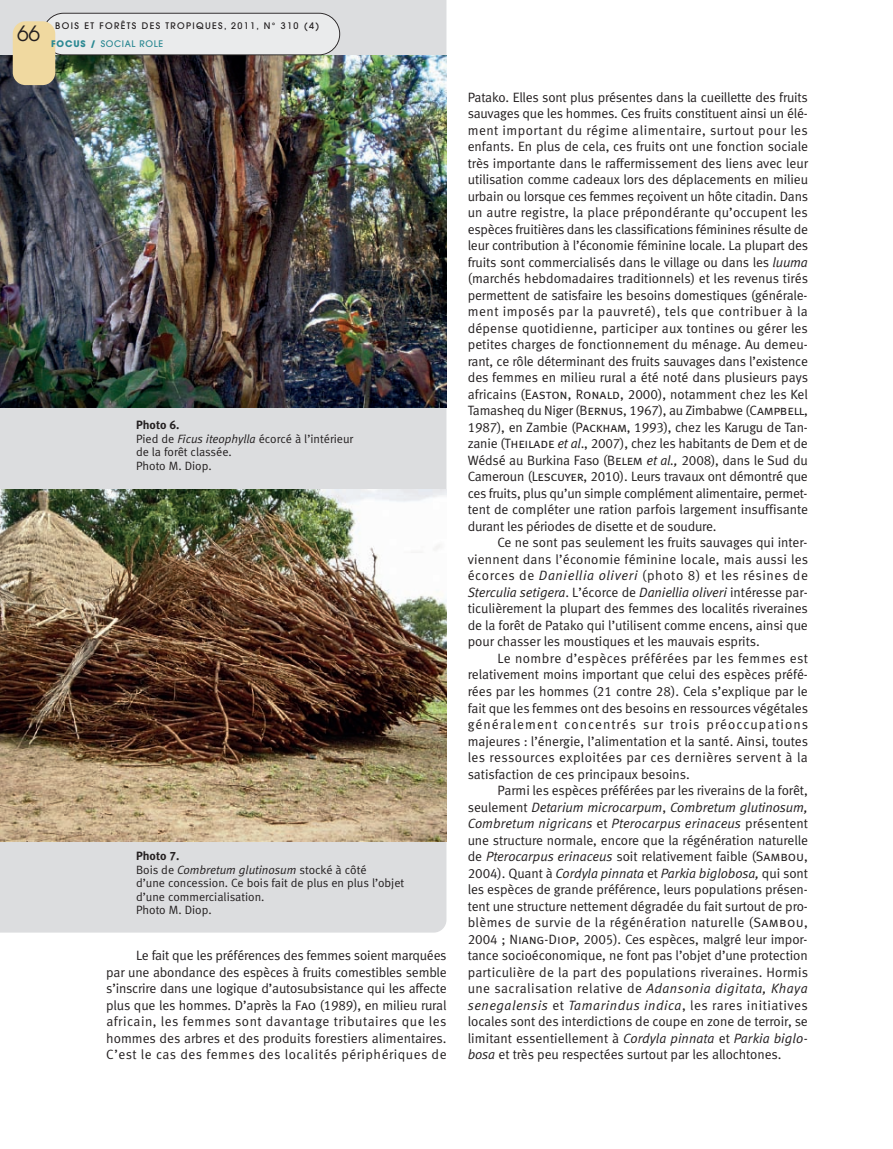
<style>
.page{position:relative;width:893px;height:1149px;background:#fff}
.page>*{position:absolute;margin:0;border:0;box-sizing:border-box;transform-origin:0 0}
.t1{font:21px "Avant Garde";color:#231f20}
.t2{font:13.5px/16.5px "Meta Normal LF";letter-spacing:-.005em;color:#231f20;text-align:justify}
.t3{font:12px/13.5px "Meta Normal LF";color:#231f20}
.t4{font:12px "Meta Bold LF";color:#231f20}
.t5{font:500 9px/18px "Avant Garde";letter-spacing:.15em;color:#231f20}
.s1{font-weight:700;color:#2c8993}
.s2{color:#2c8993}
.s3{font-style:italic}
.s4{font-family:"Meta Normal LF Caps"}
</style>
<div class="page">
<div style="left:0;top:0;width:446px;height:932px;background:#dcdddf"></div>
<img style="left:0;top:55px;width:446px;height:352px">
<img style="left:0;top:489px;width:446px;height:351px">
<svg style="left:43px;top:13px;width:297px;height:42px;background:#e2e3e4"></svg>
<div style="left:13px;top:21px;width:42px;height:64px;background:#f0d9a0;border-radius:13px"></div>
<h1 class="t1" style="left:17px;top:26px;width:25px">66</h1>
<p class="t5" style="left:51px;top:18px;width:270px;text-indent:4px">BOIS ET FORÊTS DES TROPIQUES, 2011, N° 310 (4)<br><span class="s1">FOCUS /</span> <span class="s2">SOCIAL ROLE</span></p>
<p class="t4" style="left:136px;top:421px;width:45px">Photo 6.</p>
<p class="t3" style="left:136px;top:433px;width:219px">Pied de <span class="s3">Ficus iteophylla</span> écorcé à l’intérieur de la forêt classée.<br>Photo M. Diop.</p>
<p class="t4" style="left:136px;top:851px;width:45px">Photo 7.</p>
<p class="t3" style="left:136px;top:863px;width:270px">Bois de <span class="s3">Combretum glutinosum</span> stocké à côté<br>d’une concession. Ce bois fait de plus en plus l’objet d’une commercialisation.<br>Photo M. Diop.</p>
<p class="t2" style="left:106px;top:948px;width:342px;text-indent:30px">Le fait que les préférences des femmes soient marquées par une abondance des espèces à fruits comestibles semble s’inscrire dans une logique d’autosubsistance qui les affecte plus que les hommes. D’après la F<span class="s4">ao</span> (1989), en milieu rural africain, les femmes sont davantage tributaires que les hommes des arbres et des produits forestiers alimentaires.<br>C’est le cas des femmes des localités périphériques de</p>
<p class="t2" style="left:468px;top:90px;width:342px">Patako. Elles sont plus présentes dans la cueillette des fruits sauvages que les hommes. Ces fruits constituent ainsi un élé&shy;ment important du régime alimentaire, surtout pour les enfants. En plus de cela, ces fruits ont une fonction sociale très importante dans le raffermissement des liens avec leur utilisation comme cadeaux lors des déplacements en milieu urbain ou lorsque ces femmes reçoivent un hôte citadin. Dans un autre registre, la place prépondérante qu’occupent les espèces fruitières dans les classifications féminines résulte de leur contribution à l’économie féminine locale. La plupart des fruits sont commercialisés dans le village ou dans les <span class="s3">luuma </span>(marchés hebdomadaires traditionnels) et les revenus tirés permettent de satisfaire les besoins domestiques (générale&shy;ment imposés par la pauvreté), tels que contribuer à la dépense quotidienne, participer aux tontines ou gérer les petites charges de fonctionnement du ménage. Au demeu&shy;rant, ce rôle déterminant des fruits sauvages dans l’existence des femmes en milieu rural a été noté dans plusieurs pays africains (E<span class="s4">aston,</span> R<span class="s4">onald</span>, 2000), notamment chez les Kel Tamasheq du Niger (B<span class="s4">ernus,</span> 1967), au Zimbabwe (C<span class="s4">ampbell</span>, 1987), en Zambie (P<span class="s4">ackham</span>, 1993), chez les Karugu de Tan&shy;zanie (T<span class="s4">heilade</span> <span class="s3">et al</span>., 2007), chez les habitants de Dem et de Wédsé au Burkina Faso (B<span class="s4">elem</span> <span class="s3">et al.,</span> 2008), dans le Sud du Cameroun (L<span class="s4">escuyer</span>, 2010). Leurs travaux ont démontré que ces fruits, plus qu’un simple complément alimentaire, permet&shy;tent de compléter une ration parfois largement insuffisante durant les périodes de disette et de soudure.</p>
<p class="t2" style="left:468px;top:535px;width:342px;text-indent:30px">Ce ne sont pas seulement les fruits sauvages qui inter&shy;viennent dans l’économie féminine locale, mais aussi les écorces de <span class="s3">Daniellia oliveri</span> (photo 8) et les résines de <span class="s3">Sterculia setigera</span>. L’écorce de <span class="s3">Daniellia oliveri</span> intéresse par&shy;ticulièrement la plupart des femmes des localités riveraines de la forêt de Patako qui l’utilisent comme encens, ainsi que pour chasser les moustiques et les mauvais esprits.</p>
<p class="t2" style="left:468px;top:651px;width:342px;text-indent:30px">Le nombre d’espèces préférées par les femmes est relativement moins important que celui des espèces préfé&shy;rées par les hommes (21 contre 28). Cela s’explique par le fait que les femmes ont des besoins en ressources végétales généralement concentrés sur trois préoccupations majeures : l’énergie, l’alimentation et la santé. Ainsi, toutes les ressources exploitées par ces dernières servent à la satisfaction de ces principaux besoins.</p>
<p class="t2" style="left:468px;top:783px;width:342px;text-indent:30px">Parmi les espèces préférées par les riverains de la forêt, seulement <span class="s3">Detarium microcarpum</span>, <span class="s3">Combretum glutinosum, Combretum nigricans</span> et <span class="s3">Pterocarpus erinaceus</span> présentent une structure normale, encore que la régénération naturelle de <span class="s3">Pterocarpus erinaceus</span> soit relativement faible (S<span class="s4">ambou</span>, 2004). Quant à <span class="s3">Cordyla pinnata</span> et <span class="s3">Parkia biglobosa,</span> qui sont les espèces de grande préférence, leurs populations présen&shy;tent une structure nettement dégradée du fait surtout de pro&shy;blèmes de survie de la régénération naturelle (S<span class="s4">ambou</span>, 2004 ; N<span class="s4">iang-Diop</span>, 2005). Ces espèces, malgré leur impor&shy;tance socioéconomique, ne font pas l’objet d’une protection particulière de la part des populations riveraines. Hormis une sacralisation relative de <span class="s3">Adansonia digitata, Khaya senegalensis</span> et <span class="s3">Tamarindus indica</span>, les rares initiatives locales sont des interdictions de coupe en zone de terroir, se limitant essentiellement à <span class="s3">Cordyla pinnata</span> et <span class="s3">Parkia biglo&shy;bosa</span> et très peu respectées surtout par les allochtones.</p>
</div>
